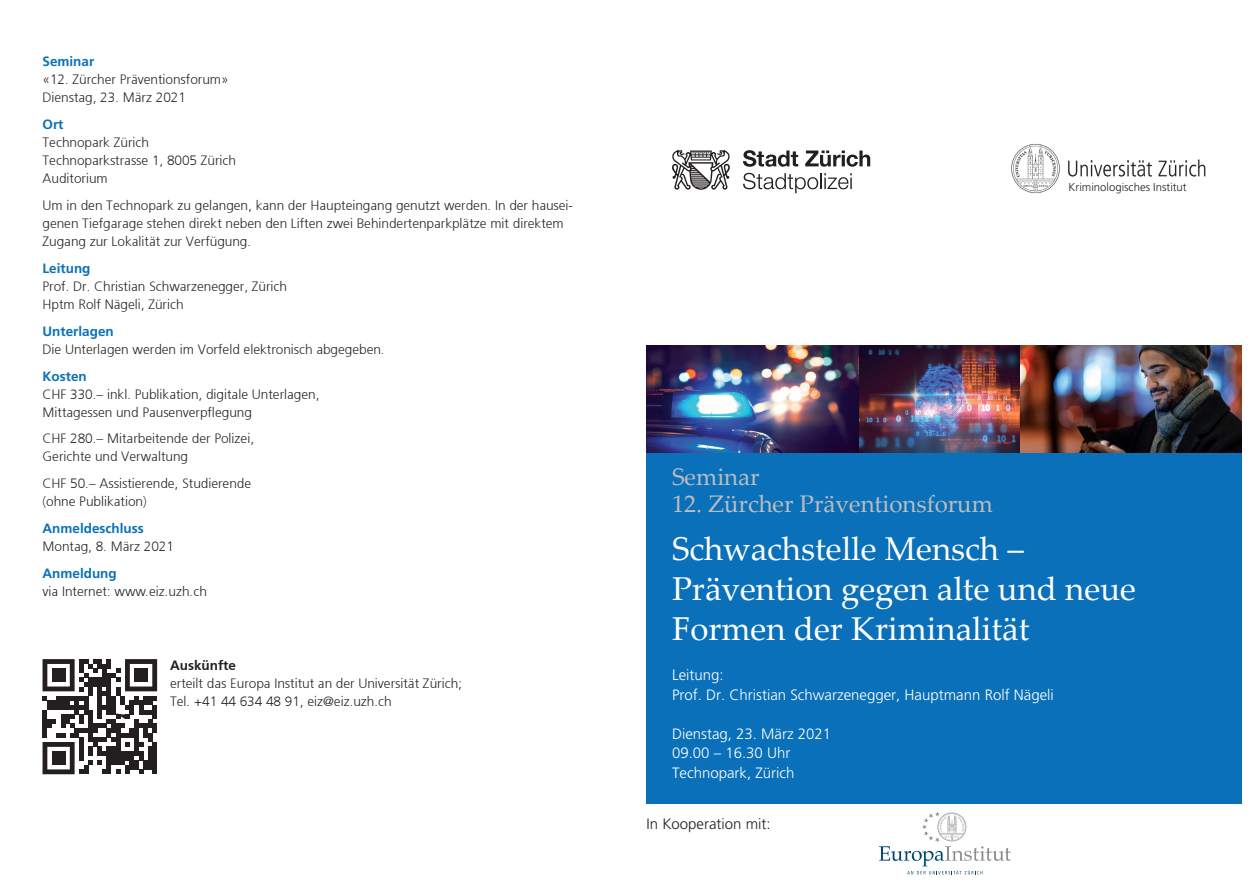
<style>
.page{position:relative;width:1259px;height:893px;background:#fff}
.page>*{position:absolute;margin:0;border:0;box-sizing:border-box;transform-origin:0 0}
.t1{font:33px/39.6px "Palatino Linotype";color:#fff}
.t2{font:24px "Palatino Linotype";color:#bcbdc0}
.t3{font:300 15px/19.5px "Frutiger LT Pro";color:#fff}
.t4{font:300 15px "Frutiger LT Pro";color:#231f20}
.t5{font:300 13.5px/18px "Frutiger 45";color:#231f20}
.t6{font:700 13.5px "Frutiger LT Pro";color:#0970b9}
.t7{font:300 13.5px "Frutiger 45";color:#231f20}
.t8{font:300 11.4px "Frutiger LT Pro";color:#231f20}
</style>
<div class="page">
<div style="left:646px;top:446px;width:596px;height:358px;background:#0970b9"></div>
<svg style="left:879px;top:812px;width:132px;height:62px"></svg>
<svg style="left:743px;top:150px;width:55px;height:17px"></svg>
<svg style="left:805px;top:151px;width:65px;height:16px"></svg>
<svg style="left:743px;top:173px;width:108px;height:20px"></svg>
<svg style="left:672px;top:150px;width:58px;height:40px"></svg>
<img style="left:1011px;top:144px;width:195px;height:49px">
<svg style="left:43px;top:659px;width:114px;height:115px"></svg>
<div style="left:52px;top:668px;width:13px;height:14px;background:#231f20"></div>
<div style="left:134px;top:668px;width:14px;height:14px;background:#231f20"></div>
<div style="left:52px;top:751px;width:13px;height:14px;background:#231f20"></div>
<img style="left:646px;top:346px;width:213px;height:106px">
<img style="left:859px;top:346px;width:161px;height:106px">
<img style="left:1020px;top:346px;width:222px;height:106px">
<p class="t6" style="left:43px;top:53px;width:53px">Seminar</p>
<p class="t5" style="left:43px;top:70px;width:188px">«12. Zürcher Präventionsforum»<br>Dienstag, 23. März 2021</p>
<p class="t6" style="left:43px;top:116px;width:23px">Ort</p>
<p class="t5" style="left:43px;top:133px;width:195px">Technopark Zürich<br>Technoparkstrasse 1, 8005 Zürich<br>Auditorium</p>
<p class="t5" style="left:43px;top:196px;width:532px">Um in den Technopark zu gelangen, kann der Haupteingang genutzt werden. In der hausei&shy;genen Tiefgarage stehen direkt neben den Liften zwei Behindertenparkplätze mit direktem<br>Zugang zur Lokalität zur Verfügung.</p>
<p class="t6" style="left:43px;top:260px;width:50px">Leitung</p>
<p class="t5" style="left:43px;top:277px;width:246px">Prof. Dr. Christian Schwarzenegger, Zürich<br>Hptm Rolf Nägeli, Zürich</p>
<p class="t6" style="left:43px;top:323px;width:73px">Unterlagen</p>
<p class="t5" style="left:43px;top:340px;width:344px">Die Unterlagen werden im Vorfeld elektronisch abgegeben.</p>
<p class="t6" style="left:43px;top:368px;width:46px">Kosten</p>
<p class="t5" style="left:43px;top:385px;width:278px">CHF 330.– inkl. Publikation, digitale Unterlagen,<br>Mittagessen und Pausenverpflegung</p>
<p class="t5" style="left:43px;top:430px;width:213px">CHF 280.– Mitarbeitende der Polizei,<br>Gerichte und Verwaltung</p>
<p class="t5" style="left:43px;top:474px;width:210px">CHF 50.– Assistierende, Studierende (ohne Publikation)</p>
<p class="t6" style="left:43px;top:520px;width:103px">Anmeldeschluss</p>
<p class="t5" style="left:43px;top:537px;width:133px">Montag, 8. März 2021</p>
<p class="t6" style="left:43px;top:565px;width:76px">Anmeldung</p>
<p class="t5" style="left:43px;top:582px;width:166px">via Internet: www.eiz.uzh.ch</p>
<p class="t7" style="left:170px;top:658px;width:67px">Auskünfte</p>
<p class="t5" style="left:170px;top:675px;width:293px">erteilt das Europa Institut an der Universität Zürich;<br>Tel. +41 44 634 48 91, eiz@eiz.uzh.ch</p>
<p class="t8" style="left:1068px;top:181px;width:120px">Kriminologisches Institut</p>
<h2 class="t2" style="left:672px;top:460px;width:89px">Seminar</h2>
<h2 class="t2" style="left:672px;top:487px;width:322px">12. Zürcher Präventionsforum</h2>
<h1 class="t1" style="left:672px;top:528px;width:465px">Schwachstelle Mensch –<br>Prävention gegen alte und neue<br>Formen der Kriminalität</h1>
<p class="t3" style="left:672px;top:666px;width:383px">Leitung:<br>Prof. Dr. Christian Schwarzenegger, Hauptmann Rolf Nägeli</p>
<p class="t3" style="left:672px;top:724px;width:161px">Dienstag, 23. März 2021<br>09.00 – 16.30 Uhr<br>Technopark, Zürich</p>
<p class="t4" style="left:646px;top:815px;width:126px">In Kooperation mit:</p>
</div>
